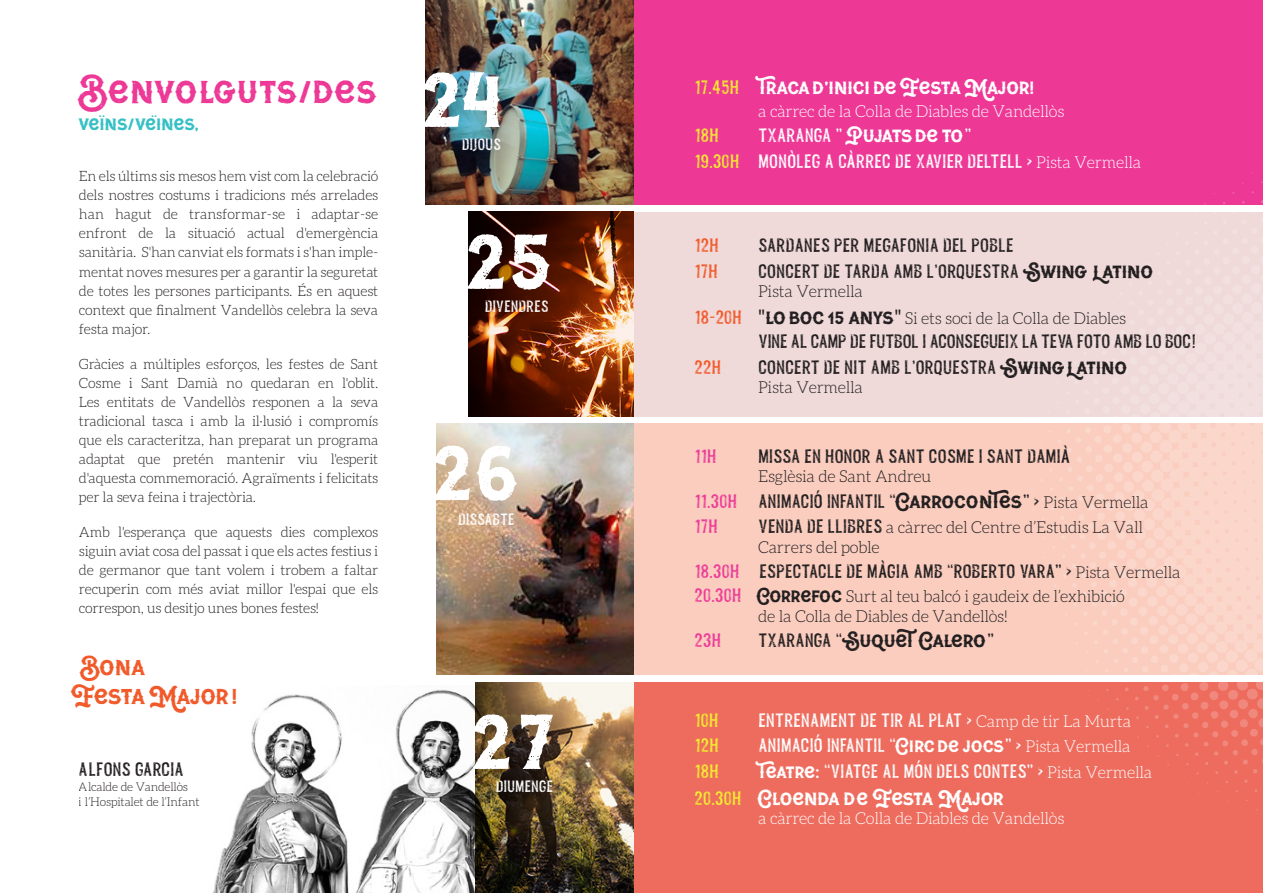
<style>
.page{position:relative;width:1263px;height:893px;background:#fff}
.page>*{position:absolute;margin:0;border:0;box-sizing:border-box;transform-origin:0 0}
.t1{font:92.4px/162px "Heartland Spurs Rough";letter-spacing:.005em;color:#fff;text-align:center}
.t2{font:37.5px "Heartland Spurs Rough";letter-spacing:.01em;color:#ed3896}
.t3{font:25.5px/28.5px "Heartland Spurs Rough";letter-spacing:-.03em;color:#f15929}
.t4{font:21px "Heartland Spurs Rough";letter-spacing:-.025em;color:#fff}
.t5{font:21px "Heartland Spurs Rough";letter-spacing:-.02em;color:#231f20}
.t6{font:19.5px/25.5px "Melvis Grunge";letter-spacing:-.015em;color:#231f20}
.t7{font:19.5px/25.5px "Melvis Grunge";letter-spacing:-.015em;color:#fff}
.t8{font:19.5px "Melvis Grunge";letter-spacing:-.035em;color:#231f20}
.t9{font:19.5px "Heartland Spurs Rough";letter-spacing:-.015em;color:rgb(0 175 181/.8)}
.t10{font:19.5px "Melvis Grunge";letter-spacing:-.015em;color:#f4ed2f}
.t11{font:19.5px "Melvis Grunge";letter-spacing:-.015em;color:#f15929}
.t12{font:19.5px "Melvis Grunge";letter-spacing:-.015em;color:#ed3896}
.t13{font:300 16.5px/19.5px "Aleo";letter-spacing:-.015em;color:#231f20}
.t14{font:300 16.5px "Aleo";letter-spacing:-.015em;color:#fff}
.t15{font:16.5px "Melvis Grunge";letter-spacing:-.01em;color:#fff}
.t16{font:300 14.25px/19px "Aleo";letter-spacing:-.015em;color:#231f20;text-align:justify}
.t17{font:13.5px "Heartland Spurs Rough";color:#00afb5}
.t18{font:300 12px/15px "Aleo";letter-spacing:-.015em;color:#231f20}
.s1{font-family:"Melvis Grunge";font-size:19.5px;color:#f4ed2f}
.s2{font-family:"Heartland Spurs Rough";font-size:21px}
.s3{color:#f4ed2f}
.s4{font-family:"Aleo";font-weight:300;font-size:16.5px}
.s5{font-family:"Melvis Grunge";font-weight:400;font-size:19.5px;color:#f15929}
.s6{font-family:"Myriad Pro";font-weight:400;font-size:21px}
.s7{font-family:"Heartland Spurs Rough";font-weight:400;font-size:21px}
.s8{color:#ed3896}
.s9{font-family:"Melvis Grunge";font-weight:400;font-size:19.5px}
.s10{font-family:"Melvis Grunge";font-weight:400;font-size:19.5px;color:#ed3896}
.s11{font-family:"Heartland Spurs Rough";font-weight:400;font-size:19.5px}
.s12{font-family:"Melvis Grunge";font-size:19.5px}
.s13{font-family:"Heartland Spurs Rough"}
</style>
<div class="page">
<div style="left:633px;top:423px;width:630px;height:252px;background:#facdbf"></div>
<div style="left:633px;top:683px;width:630px;height:210px;background:#ed6c5e"></div>
<div style="left:633px;top:0;width:630px;height:204px;background:#ed3896"></div>
<div style="left:633px;top:212px;width:630px;height:205px;background:#efd9d9"></div>
<svg style="left:1003px;top:172px;width:260px;height:639px"></svg>
<img style="left:436px;top:424px;width:198px;height:251px">
<img style="left:475px;top:683px;width:159px;height:210px">
<img style="left:213px;top:685px;width:311px;height:207px">
<img style="left:425px;top:0;width:209px;height:204px">
<img style="left:469px;top:212px;width:165px;height:205px">
<h2 class="t2" style="left:79px;top:65px;width:301px">Benvolguts/des</h2>
<h3 class="t9" style="left:79px;top:110px;width:123px">veins/veines,</h3>
<p class="t16" style="left:79px;top:167px;width:301px">En els últims sis mesos hem vist com la celebració dels nostres costums i tradicions més arrelades han hagut de transformar-se i adaptar-se enfront de la situació actual d'emergència sanitària. S'han canviat els formats i s'han imple&shy;mentat noves mesures per a garantir la seguretat de totes les persones participants. És en aquest context que finalment Vandellòs celebra la seva festa major.</p>
<p class="t16" style="left:79px;top:354px;width:301px">Gràcies a múltiples esforços, les festes de Sant Cosme i Sant Damià no quedaran en l'oblit.<br>Les entitats de Vandellòs responen a la seva tradicional tasca i amb la il·lusió i compromís que els caracteritza, han preparat un programa adaptat que pretén mantenir viu l'esperit d'aquesta commemoració. Agraïments i felicitats per la seva feina i trajectòria.</p>
<p class="t16" style="left:79px;top:523px;width:301px">Amb l'esperança que aquests dies complexos siguin aviat cosa del passat i que els actes festius i de germanor que tant volem i trobem a faltar recuperin com més aviat millor l'espai que els correspon, us desitjo unes bones festes!</p>
<h3 class="t3" style="left:72px;top:653px;width:169px;text-indent:9px">Bona<br>Festa Major!</h3>
<p class="t17" style="left:100px;top:103px;width:8px">..</p>
<p class="t17" style="left:152px;top:103px;width:8px">..</p>
<h3 class="t6" style="left:79px;top:756px;width:107px">ALFONS GARCIA</h3>
<p class="t18" style="left:79px;top:779px;width:122px">Alcalde de Vandellòs<br>i l’Hospitalet de l’Infant</p>
<h1 class="t1" style="left:423px;top:18px;width:136px">24<br>25</h1>
<p class="t15" style="left:462px;top:135px;width:41px">DIJOUS</p>
<p class="t15" style="left:485px;top:297px;width:66px">DIVENDRES</p>
<h1 class="t1" style="left:434px;top:391px;width:93px">26</h1>
<p class="t15" style="left:458px;top:510px;width:58px">DISSABTE</p>
<h1 class="t1" style="left:473px;top:660px;width:89px">27</h1>
<p class="t15" style="left:496px;top:777px;width:59px">DIUMENGE</p>
<h3 class="t4" style="left:694px;top:73px;width:343px"><span class="s1">17.45H</span> traca d'inici de Festa Major!</h3>
<p class="t14" style="left:758px;top:102px;width:308px">a càrrec de la Colla de Diables de Vandellòs</p>
<h3 class="t10" style="left:694px;top:124px;width:26px">18H</h3>
<h3 class="t7" style="left:694px;top:122px;width:448px;text-indent:64px">TXARANGA " <span class="s2">Pujats de to</span>"<br><span class="s3">19.30H</span> MONÒLEG A CÀRREC DE XAVIER DELTELL &gt; <span class="s4">Pista Vermella</span></h3>
<h3 class="t11" style="left:694px;top:234px;width:26px">12H</h3>
<h3 class="t6" style="left:758px;top:232px;width:257px">SARDANES PER MEGAFONIA DEL POBLE</h3>
<h3 class="t11" style="left:694px;top:260px;width:25px">17H</h3>
<h3 class="t6" style="left:758px;top:258px;width:398px">CONCERT DE TARDA AMB L'ORQUESTRA <span class="s2">Swing latino</span></h3>
<p class="t13" style="left:694px;top:278px;width:433px;line-height:27px;text-indent:64px">Pista Vermella<br><span class="s5">18-20H</span> <span class="s6">"</span><span class="s7">lo boc 15 anys</span><span class="s6">"</span> Si ets soci de la Colla de Diables</p>
<h3 class="t8" style="left:758px;top:330px;width:439px">VINE AL CAMP DE FUTBOL I ACONSEGUEIX LATEVA FOTO AMB LO BOC!</h3>
<h3 class="t11" style="left:694px;top:356px;width:28px">22H</h3>
<h3 class="t6" style="left:758px;top:354px;width:372px">CONCERT DE NIT AMB L'ORQUESTRA <span class="s2">Swing latino</span></h3>
<p class="t13" style="left:758px;top:378px;width:106px">Pista Vermella</p>
<h3 class="t12" style="left:694px;top:445px;width:24px">11H</h3>
<h3 class="t6" style="left:758px;top:443px;width:314px">MISSA EN HONOR A SANT COSME I SANT DAMIÀ</h3>
<p class="t13" style="left:758px;top:467px;width:175px">Esglèsia de Sant Andreu</p>
<h3 class="t6" style="left:694px;top:488px;width:456px"><span class="s8">11.30H</span> ANIMACIÓ INFANTIL “<span class="s2">Carrocontes</span>" &gt; <span class="s4">Pista Vermella<br></span><span class="s8">17H</span></h3>
<p class="t13" style="left:758px;top:518px;width:386px"><span class="s9">VENDA DE LLIBRES</span> a càrrec del Centre d’Estudis La Vall<br>Carrers del poble</p>
<h3 class="t6" style="left:694px;top:558px;width:488px"><span class="s8">18.30H</span> ESPECTACLE DE MÀGIA AMB “ROBERTO VARA" &gt; <span class="s4">Pista Vermella</span></h3>
<p class="t13" style="left:758px;top:587px;width:368px;text-indent:-64px"><span class="s10">20.30H</span> <span class="s11">Correfoc</span> Surt al teu balcó i gaudeix de l’exhibició de la Colla de Diables de Vandellòs!</p>
<h3 class="t12" style="left:694px;top:629px;width:28px">23H</h3>
<h3 class="t5" style="left:758px;top:626px;width:238px"><span class="s12">TXARANGA “</span>SuquetCalero<span class="s12">"</span></h3>
<h3 class="t10" style="left:694px;top:709px;width:26px">10H</h3>
<h3 class="t7" style="left:758px;top:707px;width:375px">ENTRENAMENT DE TIR AL PLAT &gt; <span class="s4">Camp de tir La Murta</span></h3>
<h3 class="t10" style="left:694px;top:734px;width:26px">12H</h3>
<h3 class="t7" style="left:758px;top:732px;width:374px">ANIMACIÓ INFANTIL “<span class="s13">Circ de jocs</span>" &gt; <span class="s4">Pista Vermella</span></h3>
<h3 class="t10" style="left:694px;top:760px;width:26px">18H</h3>
<h3 class="t7" style="left:758px;top:758px;width:396px"><span class="s13">teatre:</span> “VIATGE AL MÓN DELS CONTES" &gt; <span class="s4">Pista Vermella</span></h3>
<h3 class="t4" style="left:694px;top:784px;width:312px"><span class="s1">20.30H</span> Cloenda de Festa Major</h3>
<p class="t14" style="left:758px;top:810px;width:308px">a càrrec de la Colla de Diables de Vandellòs</p>
</div>
